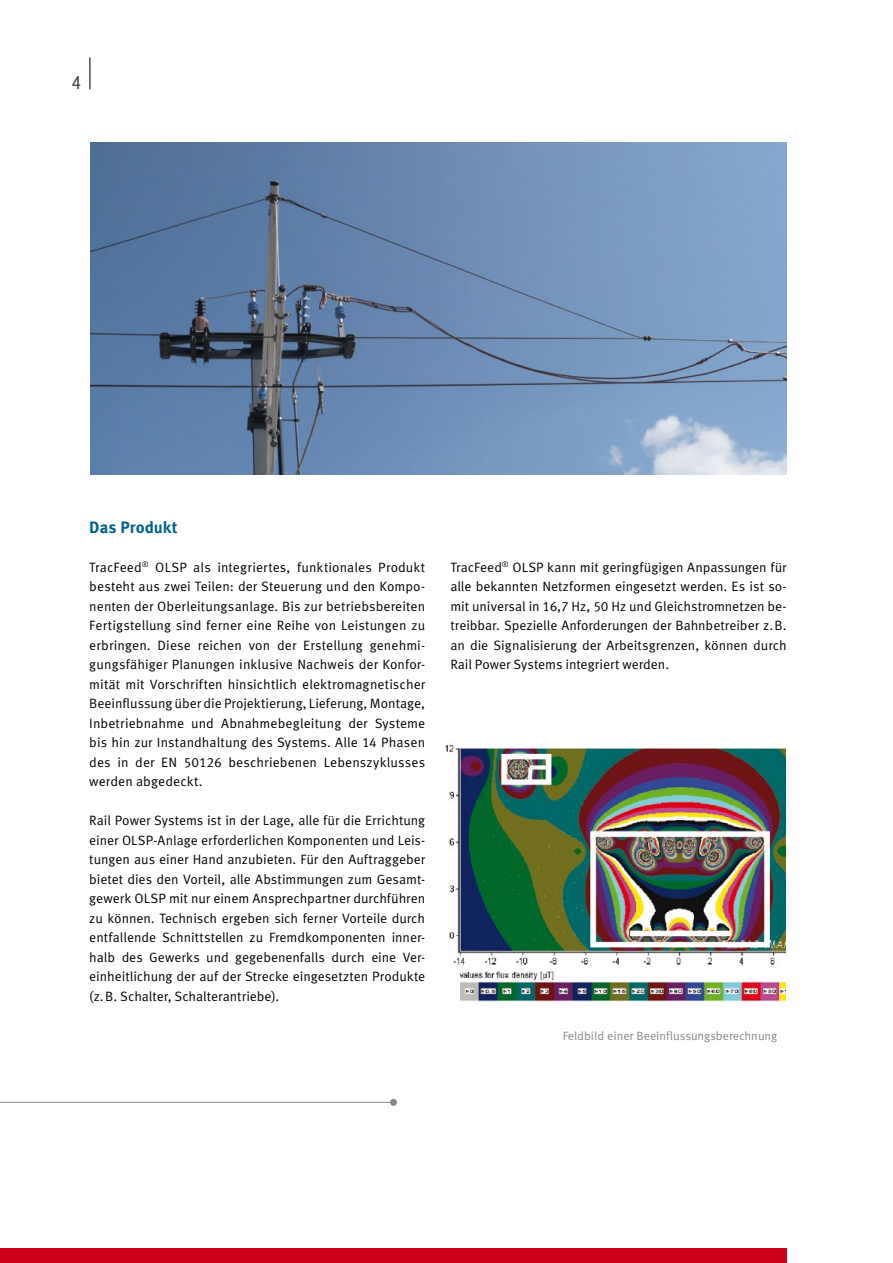
<style>
.page{position:relative;width:893px;height:1263px;background:#fff}
.page>*{position:absolute;margin:0;border:0;box-sizing:border-box;transform-origin:0 0}
.t1{font:300 condensed 18px "Helvetica Neue LT Std";color:#4b4b4d}
.t2{font:700 16.5px "Meta Pro";color:#00618e}
.t3{font:13.5px/19.5px "Meta Pro";letter-spacing:.005em;color:#000;text-align:justify}
.t4{font:12px "Meta Pro";color:#87888a}
</style>
<div class="page">
<img style="left:90px;top:142px;width:697px;height:332px">
<div style="left:0;top:1248px;width:787px;height:15px;background:#d10019"></div>
<hr style="left:89px;top:57px;width:1px;height:32px;background:#4b4b4d">
<hr style="left:0;top:1102px;width:393px;height:1px;background:#87888a">
<div style="left:390px;top:1099px;width:7px;height:7px;background:#87888a;border-radius:50%"></div>
<img style="left:445px;top:745px;width:340px;height:257px">
<h1 class="t1" style="left:72px;top:72px;width:10px">4</h1>
<p class="t2" style="left:89px;top:517px;width:90px">Das Produkt</p>
<p class="t3" style="left:89px;top:558px;width:338px;text-align:left">TracFeed<sup>®</sup> OLSP als integriertes, funktionales Produkt besteht aus zwei Teilen: der Steuerung und den Kompo&shy;nenten der Oberleitungsanlage. Bis zur betriebsbereiten Fertigstellung sind ferner eine Reihe von Leistungen zu erbringen. Diese reichen von der Erstellung genehmi&shy;gungsfähiger Planungen inklusive N achweis der Konfor&shy;mität mit Vorschriften hinsichtlich elektromagnetischer Beeinflussung über die Projektierung, Lieferung, Montage, Inbetriebnahme und Abnahmebegleitung der Systeme bis hin zur Instandhaltung des Systems. Alle 14 Phasen des in der EN 50126 beschriebenen Lebenszyklusses werden abgedeckt.</p>
<p class="t3" style="left:89px;top:811px;width:338px">Rail Power Systems ist in der Lage, alle für die Errichtung einer OLSP-Anlage erforderlichen Komponenten und Leis&shy;tungen aus einer Hand anzubieten. Für den Auftraggeber bietet dies den Vorteil, alle Abstimmungen zum Gesamt&shy;gewerk OLSP mit nur einem Ansprechpartner durchführen zu können. Technisch ergeben sich ferner Vorteile durch entfallende Schnittstellen zu Fremdkomponenten inner&shy;halb des Gewerks und gegebenenfalls durch eine Ver&shy;einheitlichung der auf der Strecke eingesetzten Produkte (z.B. Schalter, Schalterantriebe).</p>
<p class="t3" style="left:450px;top:558px;width:338px">TracFeed<sup>®</sup> OLSP kann mit geringfügigen Anpassungen für alle bekannten N etzformen eingesetzt werden. Es ist so&shy;mit universal in 16,7 Hz, 50 Hz und Gleichstromnetzen be&shy;treibbar. Spezielle Anforderungen der Bahnbetreiber z.B. an die Signalisierung der Arbeitsgrenzen, können durch Rail Power Systems integriert werden.</p>
<p class="t4" style="left:563px;top:1028px;width:216px">Feldbild einer Beeinflussungsberechnung</p>
</div>
